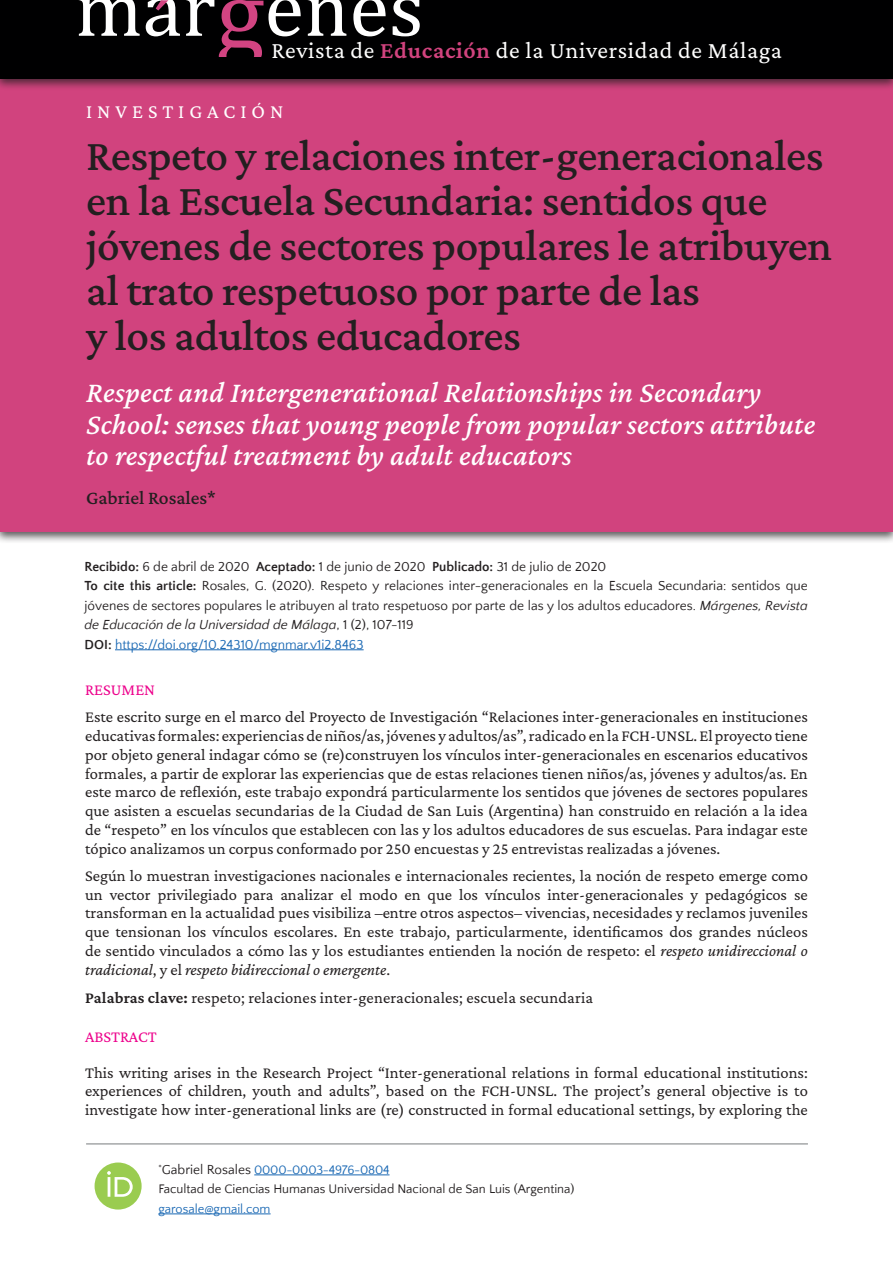
<style>
.page{position:relative;width:893px;height:1263px;background:#fff}
.page>*{position:absolute;margin:0;border:0;box-sizing:border-box;transform-origin:0 0}
.t1{font:500 45px/45px "Crimson Pro";letter-spacing:-.01em;color:#231f20}
.t2{font:italic 500 30px/31.5px "Crimson Pro";letter-spacing:.01em;color:#fff}
.t3{font:24px "Crimson Pro";letter-spacing:.025em;color:#fff}
.t4{font:20.25px "Crimson Pro";letter-spacing:.245em;color:#fff}
.t5{font:500 19.5px "Crimson Pro";color:#231f20}
.t6{font:16.5px/18.8px "Crimson Pro";color:#231f20;text-align:justify}
.t7{font:16.5px "Crimson Pro";color:#ed028c}
.t8{font:13.5px/19.5px "Quattrocento Sans";color:#231f20}
.t9{font:12.75px/19.5px "Quattrocento Sans";color:#231f20}
.t10{font:12.75px "Quattrocento Sans";color:#1b69b4}
.s1{font-weight:600;color:#d1437e}
.s2{font-weight:700}
.s3{font-style:italic}
.s4{color:#1b69b4}
.s5{font-weight:600}
.s6{font-size:13.5px}
</style>
<div class="page">
<div style="left:0;top:73px;width:893px;height:471px;background:#231f20;opacity:.75"></div>
<div style="left:0;top:77px;width:893px;height:454px;background:#d1437e"></div>
<hr style="left:115px;top:649px;width:249px;height:1px;background:#1b69b4">
<hr style="left:86px;top:1143px;width:722px;height:1px;background:#86898b">
<div style="left:95px;top:1162px;width:47px;height:47px;background:#9acc50;border-radius:50%"></div>
<svg style="left:107px;top:1171px;width:26px;height:26px"></svg>
<hr style="left:254px;top:1174px;width:136px;height:1px;background:#1b69b4">
<hr style="left:158px;top:1213px;width:113px;height:1px;background:#1b69b4">
<div style="left:0;top:0;width:893px;height:91px;background:#231f20;opacity:.75"></div>
<div style="left:0;top:0;width:893px;height:79px;background:#000001"></div>
<svg style="left:78px;top:0;width:62px;height:36px"></svg>
<svg style="left:307px;top:0;width:39px;height:36px"></svg>
<svg style="left:353px;top:0;width:33px;height:36px"></svg>
<svg style="left:393px;top:0;width:27px;height:36px"></svg>
<svg style="left:146px;top:0;width:155px;height:57px"></svg>
<h3 class="t3" style="left:272px;top:35px;width:512px">Revista de <span class="s1">Educación</span> de la Universidad de Málaga</h3>
<p class="t4" style="left:86px;top:99px;width:199px">INVESTIGACIÓN</p>
<h1 class="t1" style="left:86px;top:132px;width:748px">Respeto y relaciones inter-generacionales en la Escuela Secundaria: sentidos que jóvenes de sectores populares le atribuyen al trato respetuoso por parte de las<br>y los adultos educadores</h1>
<h2 class="t2" style="left:86px;top:376px;width:731px">Respect and Intergenerational Relationships in Secondary<br>School: senses that young people from popular sectors attribute to respectful treatment by adult educators</h2>
<p class="t5" style="left:86px;top:486px;width:131px">Gabriel Rosales*</p>
<p class="t8" style="left:85px;top:557px;width:725px"><span class="s2">Recibido:</span> 6 de abril de 2020 <span class="s2">Aceptado:</span> 1 de junio de 2020 <span class="s2">Publicado:</span> 31 de julio de 2020<br><span class="s2">To cite this article:</span> Rosales, G. (2020). Respeto y relaciones inter-generacionales en la Escuela Secundaria: sentidos que jóvenes de sectores populares le atribuyen al trato respetuoso por parte de las y los adultos educadores. <span class="s3">Márgenes, Revista de Educación de la Universidad de Málaga</span>, 1 (2), 107-119<br><span class="s2">DOI:</span> <span class="s4">https://doi.org/10.24310/mgnmar.v1i2.8463</span></p>
<p class="t7" style="left:85px;top:679px;width:72px">RESUMEN</p>
<p class="t6" style="left:85px;top:707px;width:724px">Este escrito surge en el marco del Proyecto de Investigación “Relaciones inter-generacionales en instituciones educativas formales: experiencias de niños/as, jóvenes y adultos/as”, radicado en la FCH-UNSL. El proyecto tiene por objeto general indagar cómo se (re)construyen los vínculos inter-generacionales en escenarios educativos formales, a partir de explorar las experiencias que de estas relaciones tienen niños/as, jóvenes y adultos/as. En este marco de reflexión, este trabajo expondrá particularmente los sentidos que jóvenes de sectores populares que asisten a escuelas secundarias de la Ciudad de San Luis (Argentina) han construido en relación a la idea de “respeto” en los vínculos que establecen con las y los adultos educadores de sus escuelas. Para indagar este tópico analizamos un corpus conformado por 250 encuestas y 25 entrevistas realizadas a jóvenes.</p>
<p class="t6" style="left:85px;top:866px;width:724px">Según lo muestran investigaciones nacionales e internacionales recientes, la noción de respeto emerge como un vector privilegiado para analizar el modo en que los vínculos inter-generacionales y pedagógicos se transforman en la actualidad pues visibiliza –entre otros aspectos– vivencias, necesidades y reclamos juveniles que tensionan los vínculos escolares. En este trabajo, particularmente, identificamos dos grandes núcleos de sentido vinculados a cómo las y los estudiantes entienden la noción de respeto: el <span class="s3">respeto unidireccional o tradicional</span>, y el <span class="s3">respeto bidireccional o emergente</span>.</p>
<p class="t6" style="left:85px;top:988px;width:510px"><span class="s5">Palabras clave:</span> respeto; relaciones inter-generacionales; escuela secundaria</p>
<p class="t7" style="left:85px;top:1026px;width:73px">ABSTRACT</p>
<p class="t6" style="left:85px;top:1063px;width:724px">This writing arises in the Research Project “Inter-generational relations in formal educational institutions: experiences of children, youth and adults”, based on the FCH-UNSL. The project’s general objective is to investigate how inter-generational links are (re) constructed in formal educational settings, by exploring the</p>
<p class="t9" style="left:158px;top:1160px;width:417px"><sup>*</sup><span class="s6">Gabriel Rosales</span> <span class="s4">0000-0003-4976-0804<br></span>Facultad de Ciencias Humanas Universidad Nacional de San Luis (Argentina)</p>
<p class="t10" style="left:158px;top:1202px;width:114px">garosale@gmail.com</p>
</div>
